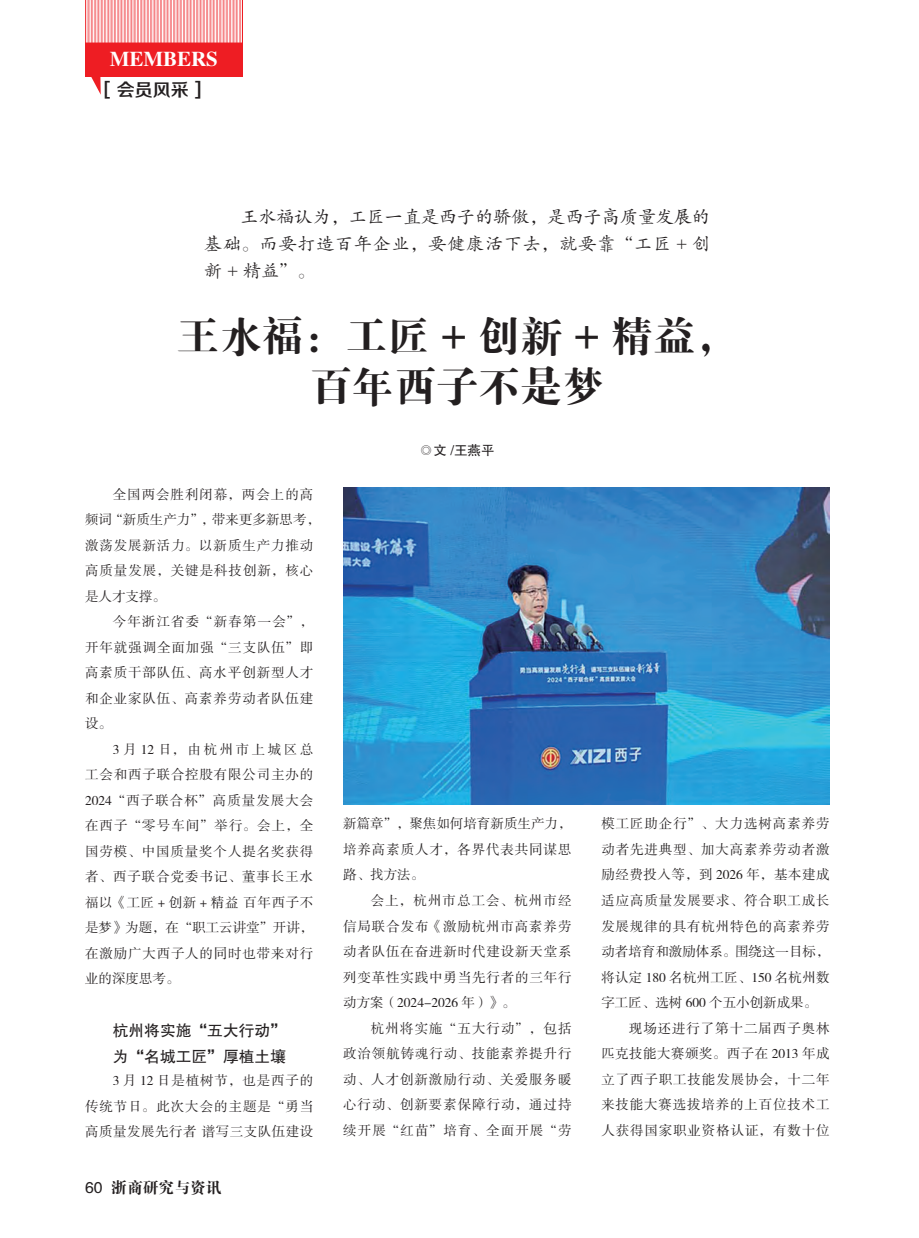
<style>
.page{position:relative;width:919px;height:1238px;background:#fff}
.page>*{position:absolute;margin:0;border:0;box-sizing:border-box;transform-origin:0 0}
.大标题{font:42px/50.4px "FZDBSK GBK1 0";color:#231f20;text-align:center}
.t1{font:21px "FZXBSK GBK1 0";color:#fff}
.引题{font:18px/27px "FZKTK GBK1 0";letter-spacing:.005em;color:#231f20;text-align:justify}
.t2{font:18px "FZZZHONGJW GB1 0";color:#231f20}
.小标题-顶格{font:15.75px "FZHTK GBK1 0";color:#231f20}
.t3{font:15.75px "FZDBSK GBK1 0";color:#231f20}
.正文{font:13.5px/25.5px "FZSSK GBK1 0";letter-spacing:.065em;color:#231f20;text-align:justify}
.t4{font:13.5px "FZHTK GBK1 0";color:#231f20}
.s1{font-family:"FZHTK GBK1 0"}
</style>
<div class="page">
<svg style="left:85px;top:0;width:157px;height:77px;background:#f03c41"></svg>
<hr style="left:86px;top:0;width:1px;height:43px;background:#fff">
<hr style="left:92px;top:0;width:1px;height:43px;background:#fff">
<hr style="left:97px;top:0;width:1px;height:43px;background:#fff">
<hr style="left:103px;top:0;width:1px;height:43px;background:#fff">
<hr style="left:109px;top:0;width:1px;height:43px;background:#fff">
<hr style="left:115px;top:0;width:1px;height:43px;background:#fff">
<hr style="left:120px;top:0;width:1px;height:43px;background:#fff">
<hr style="left:126px;top:0;width:1px;height:43px;background:#fff">
<hr style="left:132px;top:0;width:1px;height:43px;background:#fff">
<hr style="left:138px;top:0;width:1px;height:43px;background:#fff">
<hr style="left:143px;top:0;width:1px;height:43px;background:#fff">
<hr style="left:149px;top:0;width:1px;height:43px;background:#fff">
<hr style="left:155px;top:0;width:1px;height:43px;background:#fff">
<hr style="left:161px;top:0;width:1px;height:43px;background:#fff">
<hr style="left:166px;top:0;width:1px;height:43px;background:#fff">
<hr style="left:172px;top:0;width:1px;height:43px;background:#fff">
<hr style="left:178px;top:0;width:1px;height:43px;background:#fff">
<hr style="left:183px;top:0;width:1px;height:43px;background:#fff">
<hr style="left:189px;top:0;width:1px;height:43px;background:#fff">
<hr style="left:195px;top:0;width:1px;height:43px;background:#fff">
<hr style="left:201px;top:0;width:1px;height:43px;background:#fff">
<hr style="left:206px;top:0;width:1px;height:43px;background:#fff">
<hr style="left:212px;top:0;width:1px;height:43px;background:#fff">
<hr style="left:218px;top:0;width:1px;height:43px;background:#fff">
<hr style="left:224px;top:0;width:1px;height:43px;background:#fff">
<hr style="left:229px;top:0;width:1px;height:43px;background:#fff">
<hr style="left:235px;top:0;width:1px;height:43px;background:#fff">
<hr style="left:241px;top:0;width:1px;height:43px;background:#fff">
<hr style="left:87px;top:0;width:1px;height:43px;background:#fff">
<hr style="left:93px;top:0;width:1px;height:43px;background:#fff">
<hr style="left:99px;top:0;width:1px;height:43px;background:#fff">
<hr style="left:105px;top:0;width:1px;height:43px;background:#fff">
<hr style="left:110px;top:0;width:1px;height:43px;background:#fff">
<hr style="left:116px;top:0;width:1px;height:43px;background:#fff">
<hr style="left:122px;top:0;width:1px;height:43px;background:#fff">
<hr style="left:128px;top:0;width:1px;height:43px;background:#fff">
<hr style="left:133px;top:0;width:1px;height:43px;background:#fff">
<hr style="left:139px;top:0;width:1px;height:43px;background:#fff">
<hr style="left:145px;top:0;width:1px;height:43px;background:#fff">
<hr style="left:151px;top:0;width:1px;height:43px;background:#fff">
<hr style="left:156px;top:0;width:1px;height:43px;background:#fff">
<hr style="left:162px;top:0;width:1px;height:43px;background:#fff">
<hr style="left:168px;top:0;width:1px;height:43px;background:#fff">
<hr style="left:173px;top:0;width:1px;height:43px;background:#fff">
<hr style="left:179px;top:0;width:1px;height:43px;background:#fff">
<hr style="left:185px;top:0;width:1px;height:43px;background:#fff">
<hr style="left:191px;top:0;width:1px;height:43px;background:#fff">
<hr style="left:196px;top:0;width:1px;height:43px;background:#fff">
<hr style="left:202px;top:0;width:1px;height:43px;background:#fff">
<hr style="left:208px;top:0;width:1px;height:43px;background:#fff">
<hr style="left:214px;top:0;width:1px;height:43px;background:#fff">
<hr style="left:219px;top:0;width:1px;height:43px;background:#fff">
<hr style="left:225px;top:0;width:1px;height:43px;background:#fff">
<hr style="left:231px;top:0;width:1px;height:43px;background:#fff">
<hr style="left:237px;top:0;width:1px;height:43px;background:#fff">
<hr style="left:89px;top:0;width:1px;height:43px;background:#fff">
<hr style="left:94px;top:0;width:1px;height:43px;background:#fff">
<hr style="left:100px;top:0;width:1px;height:43px;background:#fff">
<hr style="left:106px;top:0;width:1px;height:43px;background:#fff">
<hr style="left:112px;top:0;width:1px;height:43px;background:#fff">
<hr style="left:117px;top:0;width:1px;height:43px;background:#fff">
<hr style="left:123px;top:0;width:1px;height:43px;background:#fff">
<hr style="left:129px;top:0;width:1px;height:43px;background:#fff">
<hr style="left:135px;top:0;width:1px;height:43px;background:#fff">
<hr style="left:140px;top:0;width:1px;height:43px;background:#fff">
<hr style="left:146px;top:0;width:1px;height:43px;background:#fff">
<hr style="left:152px;top:0;width:1px;height:43px;background:#fff">
<hr style="left:158px;top:0;width:1px;height:43px;background:#fff">
<hr style="left:163px;top:0;width:1px;height:43px;background:#fff">
<hr style="left:169px;top:0;width:1px;height:43px;background:#fff">
<hr style="left:175px;top:0;width:1px;height:43px;background:#fff">
<hr style="left:181px;top:0;width:1px;height:43px;background:#fff">
<hr style="left:186px;top:0;width:1px;height:43px;background:#fff">
<hr style="left:192px;top:0;width:1px;height:43px;background:#fff">
<hr style="left:198px;top:0;width:1px;height:43px;background:#fff">
<hr style="left:204px;top:0;width:1px;height:43px;background:#fff">
<hr style="left:209px;top:0;width:1px;height:43px;background:#fff">
<hr style="left:215px;top:0;width:1px;height:43px;background:#fff">
<hr style="left:221px;top:0;width:1px;height:43px;background:#fff">
<hr style="left:227px;top:0;width:1px;height:43px;background:#fff">
<hr style="left:232px;top:0;width:1px;height:43px;background:#fff">
<hr style="left:238px;top:0;width:1px;height:43px;background:#fff">
<hr style="left:90px;top:0;width:1px;height:43px;background:#fff">
<hr style="left:96px;top:0;width:1px;height:43px;background:#fff">
<hr style="left:102px;top:0;width:1px;height:43px;background:#fff">
<hr style="left:107px;top:0;width:1px;height:43px;background:#fff">
<hr style="left:113px;top:0;width:1px;height:43px;background:#fff">
<hr style="left:119px;top:0;width:1px;height:43px;background:#fff">
<hr style="left:125px;top:0;width:1px;height:43px;background:#fff">
<hr style="left:130px;top:0;width:1px;height:43px;background:#fff">
<hr style="left:136px;top:0;width:1px;height:43px;background:#fff">
<hr style="left:142px;top:0;width:1px;height:43px;background:#fff">
<hr style="left:148px;top:0;width:1px;height:43px;background:#fff">
<hr style="left:153px;top:0;width:1px;height:43px;background:#fff">
<hr style="left:159px;top:0;width:1px;height:43px;background:#fff">
<hr style="left:165px;top:0;width:1px;height:43px;background:#fff">
<hr style="left:171px;top:0;width:1px;height:43px;background:#fff">
<hr style="left:176px;top:0;width:1px;height:43px;background:#fff">
<hr style="left:182px;top:0;width:1px;height:43px;background:#fff">
<hr style="left:188px;top:0;width:1px;height:43px;background:#fff">
<hr style="left:194px;top:0;width:1px;height:43px;background:#fff">
<hr style="left:199px;top:0;width:1px;height:43px;background:#fff">
<hr style="left:205px;top:0;width:1px;height:43px;background:#fff">
<hr style="left:211px;top:0;width:1px;height:43px;background:#fff">
<hr style="left:216px;top:0;width:1px;height:43px;background:#fff">
<hr style="left:222px;top:0;width:1px;height:43px;background:#fff">
<hr style="left:228px;top:0;width:1px;height:43px;background:#fff">
<hr style="left:234px;top:0;width:1px;height:43px;background:#fff">
<hr style="left:239px;top:0;width:1px;height:43px;background:#fff">
<svg style="left:85px;top:65px;width:16px;height:30px"></svg>
<img style="left:343px;top:487px;width:486px;height:317px">
<h2 class="t1" style="left:110px;top:47px;width:110px">MEMBERS</h2>
<h3 class="t2" style="left:104px;top:80px;width:99px">[ 会员风采 ]</h3>
<p class="引题" style="left:204px;top:204px;width:507px;text-indent:36px">王水福认为，工匠一直是西子的骄傲，是西子高质量发展的基础。而要打造百年企业，要健康活下去，就要靠“工匠 + 创新 + 精益”。</p>
<p class="大标题" style="left:177px;top:312px;width:561px">王水福：工匠 + 创新 + 精益，百年西子不是梦</p>
<p class="t4" style="left:419px;top:442px;width:77px">◎◎ 文王燕平</p>
<p class="正文" style="left:85px;top:482px;width:236px;text-align:left;text-indent:28px">全国两会胜利闭幕，两会上的高频词“新质生产力”，带来更多新思考，激荡发展新活力。以新质生产力推动高质量发展，关键是科技创新，核心是人才支撑。</p>
<p class="正文" style="left:85px;top:609px;width:230px;text-indent:28px">今年浙江省委“新春第一会”，开年就强调全面加强“三支队伍”即高素质干部队伍、高水平创新型人才和企业家队伍、高素养劳动者队伍建设。</p>
<p class="正文" style="left:85px;top:737px;width:230px;text-indent:28px">3 月 12 日，由杭州市上城区总工会和西子联合控股有限公司主办的2024“西子联合杯”高质量发展大会在西子“零号车间”举行。会上，全国劳模、中国质量奖个人提名奖获得者、西子联合党委书记、董事长王水福以《工匠 + 创新 + 精益 百年西子不是梦》为题，在“职工云讲堂”开讲，在激励广大西子人的同时也带来对行业的深度思考。</p>
<p class="小标题-顶格" style="left:113px;top:1022px;width:175px">杭州将实施“五大行动”</p>
<p class="小标题-顶格" style="left:113px;top:1047px;width:175px">为“名城工匠”厚植土壤</p>
<p class="正文" style="left:85px;top:1068px;width:230px;text-indent:28px">3 月 12 日是植树节，也是西子的传统节日。此次大会的主题是“勇当高质量发展先行者 谱写三支队伍建设</p>
<p class="正文" style="left:601px;top:811px;width:230px">模工匠助企行”、大力选树高素养劳动者先进典型、加大高素养劳动者激励经费投入等，到 2026 年，基本建成适应高质量发展要求、符合职工成长发展规律的具有杭州特色的高素养劳动者培育和激励体系。围绕这一目标，将认定 180 名杭州工匠、150 名杭州数字工匠、选树 600 个五小创新成果。</p>
<p class="正文" style="left:601px;top:1015px;width:230px;text-indent:28px">现场还进行了第十二届西子奥林匹克技能大赛颁奖。西子在 2013 年成立了西子职工技能发展协会，十二年来技能大赛选拔培养的上百位技术工人获得国家职业资格认证，有数十位</p>
<p class="正文" style="left:343px;top:811px;width:230px">新篇章”，聚焦如何培育新质生产力，培养高素质人才，各界代表共同谋思路、找方法。</p>
<p class="正文" style="left:343px;top:888px;width:230px;text-indent:28px">会上，杭州市总工会、杭州市经信局联合发布《激励杭州市高素养劳动者队伍在奋进新时代建设新天堂系列变革性实践中勇当先行者的三年行动方案（2024-2026 年）》。</p>
<p class="正文" style="left:343px;top:1015px;width:230px;text-indent:28px">杭州将实施“五大行动”，包括政治领航铸魂行动、技能素养提升行动、人才创新激励行动、关爱服务暖心行动、创新要素保障行动，通过持续开展“红苗”培育、全面开展“劳</p>
<p class="t3" style="left:85px;top:1179px;width:138px"><span class="s1">60</span> 浙商研究与资讯</p>
</div>
